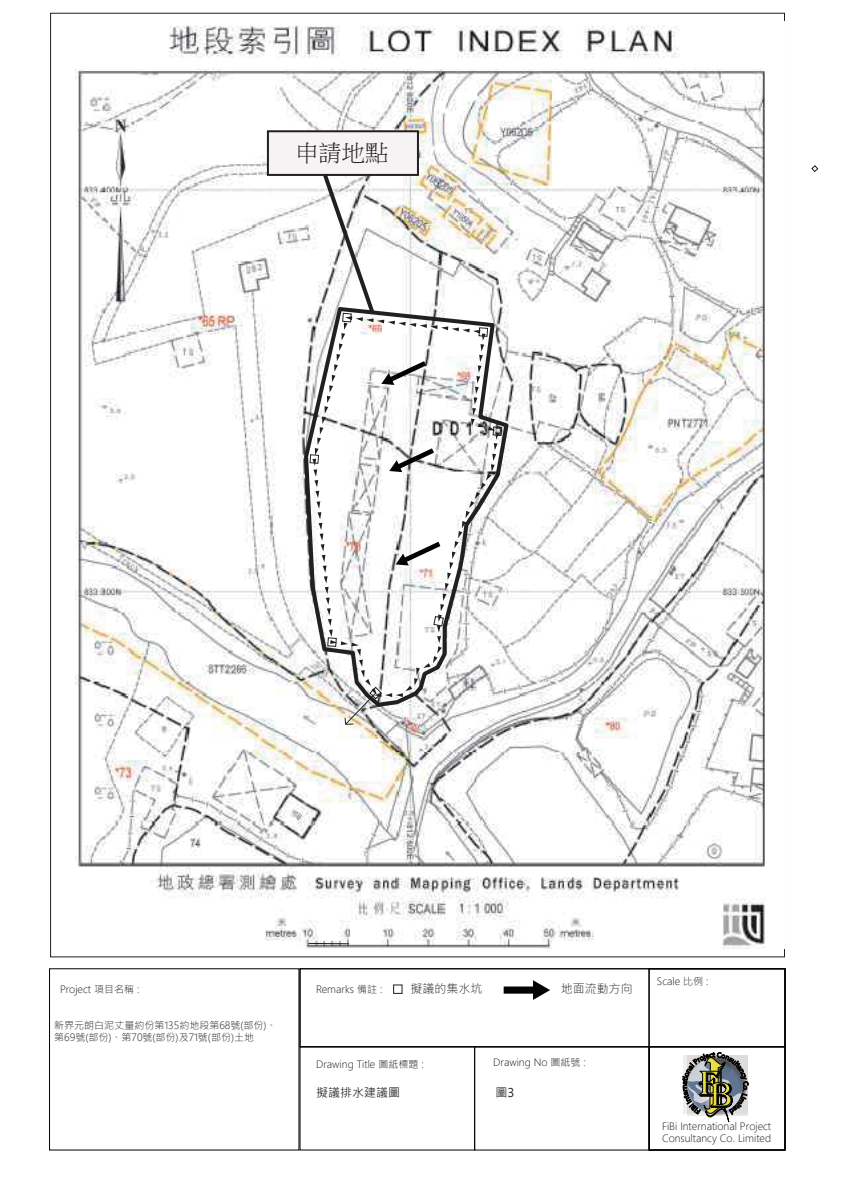
<style>
.page{position:relative;width:842px;height:1191px;background:#fff}
.page>*{position:absolute;margin:0;border:0;box-sizing:border-box;transform-origin:0 0}
.t1{font:23.2px "P Ming Li U";color:#231f20}
.t2{font:300 12px "Microsoft Jheng Hei";color:#231f20}
.t3{font:12px "Microsoft Jheng Hei";color:#231f20}
.t4{font:300 10px/12px "Microsoft Jheng Hei";color:#231f20}
</style>
<div class="page">
<div style="left:393px;top:984px;width:10px;height:10px;border:1px solid #231f20"></div>
<svg style="left:504px;top:980px;width:46px;height:20px"></svg>
<div style="left:299px;top:968px;width:486px;height:79px;border:1px solid #040303"></div>
<div style="left:648px;top:968px;width:137px;height:182px;border:1px solid #040303"></div>
<svg style="left:811px;top:165px;width:8px;height:7px"></svg>
<img style="left:76px;top:25px;width:689px;height:924px">
<svg style="left:308px;top:942px;width:41px;height:2px"></svg>
<svg style="left:266px;top:129px;width:291px;height:596px"></svg>
<svg style="left:302px;top:305px;width:209px;height:405px"></svg>
<svg style="left:682px;top:1045px;width:67px;height:78px"></svg>
<h1 class="t1" style="left:295px;top:141px;width:94px">申請地點</h1>
<p class="t4" style="left:60px;top:983px;width:81px">Project 項目名稱 :</p>
<p class="t4" style="left:54px;top:1019px;width:224px">新界元朗白泥丈量約份第135約地段第68號(部份)、第69號(部份)、第70號(部份)及71號(部份)土地</p>
<p class="t4" style="left:316px;top:983px;width:68px">Remarks 備註 :</p>
<p class="t2" style="left:410px;top:981px;width:73px">擬議的集水坑</p>
<p class="t2" style="left:561px;top:981px;width:73px">地面流動方向</p>
<p class="t4" style="left:316px;top:1058px;width:109px">Drawing Title 圖紙標題 :</p>
<p class="t3" style="left:316px;top:1085px;width:85px">擬議排水建議圖</p>
<p class="t4" style="left:493px;top:1056px;width:94px">Drawing No 圖紙號 :</p>
<p class="t3" style="left:495px;top:1085px;width:20px">圖3</p>
<p class="t4" style="left:657px;top:975px;width:53px">Scale 比例 :</p>
<p class="t4" style="left:662px;top:1120px;width:111px">FiBi International Project<br>Consultancy Co. Limited</p>
</div>
